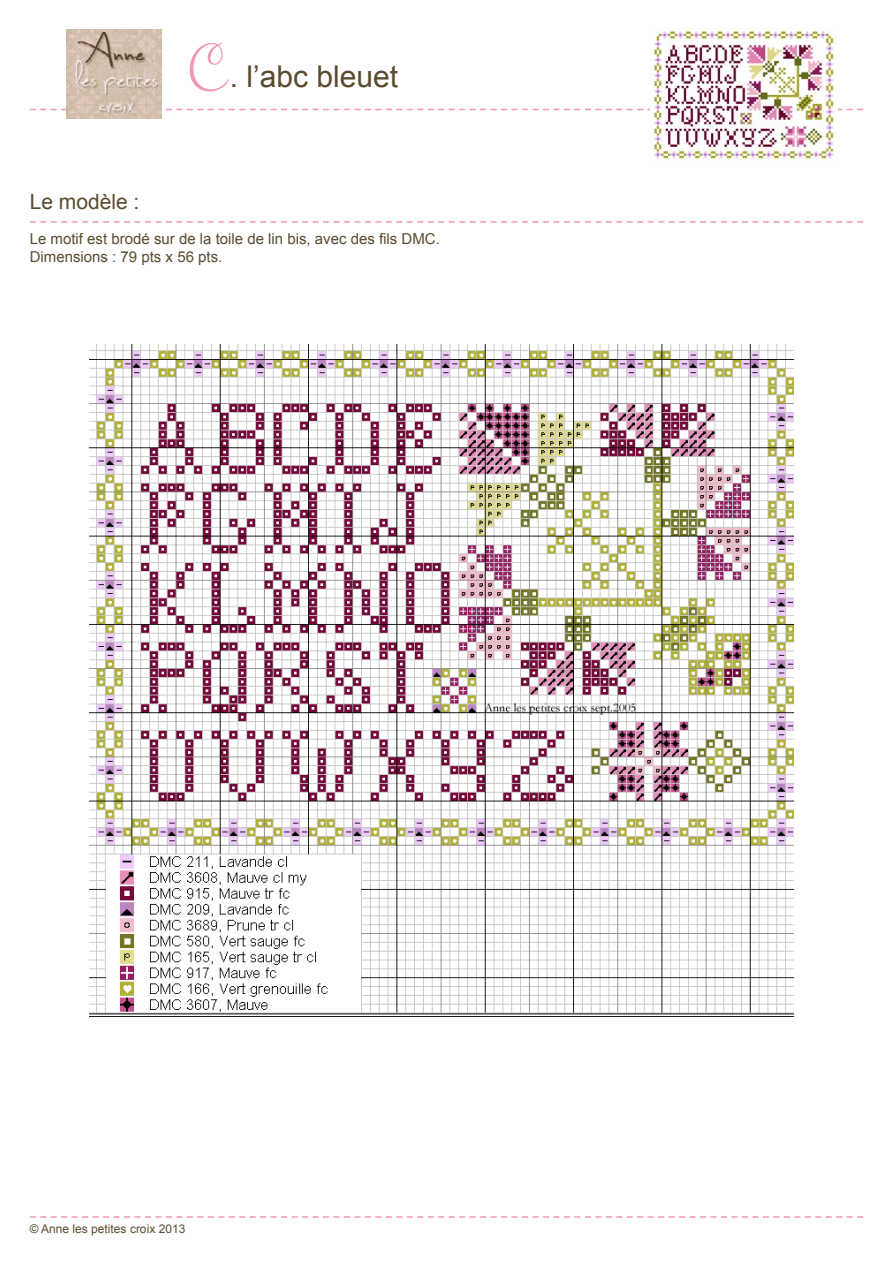
<style>
.page{position:relative;width:893px;height:1263px;background:#fff}
.page>*{position:absolute;margin:0;border:0;box-sizing:border-box;transform-origin:0 0}
.t1{font:30px "Arial";color:#5a4a2e}
.t2{font:21px "Arial";color:#5a4a2e}
.t3{font:15px/18px "Arial";color:#5a4a2e}
.t4{font:12px "Arial";color:#5a4a2e}
.s1{font-family:"Clicker Script";font-size:63px;color:#f198ba}
</style>
<div class="page">
<svg style="left:30px;top:221px;width:833px;height:2px"></svg>
<svg style="left:30px;top:109px;width:833px;height:1px"></svg>
<img style="left:67px;top:30px;width:95px;height:89px">
<svg style="left:30px;top:1216px;width:833px;height:2px"></svg>
<img style="left:650px;top:30px;width:188px;height:130px">
<img style="left:90px;top:344px;width:703px;height:671px">
<h1 class="t1" style="left:187px;top:56px;width:212px"><span class="s1">C</span>. l’abc bleuet</h1>
<h2 class="t2" style="left:30px;top:187px;width:111px">Le modèle :</h2>
<p class="t3" style="left:30px;top:229px;width:412px">Le motif est brodé sur de la toile de lin bis, avec des fils DMC.<br>Dimensions : 79 pts x 56 pts.</p>
<p class="t4" style="left:30px;top:1220px;width:157px">© Anne les petites croix 2013</p>
</div>
